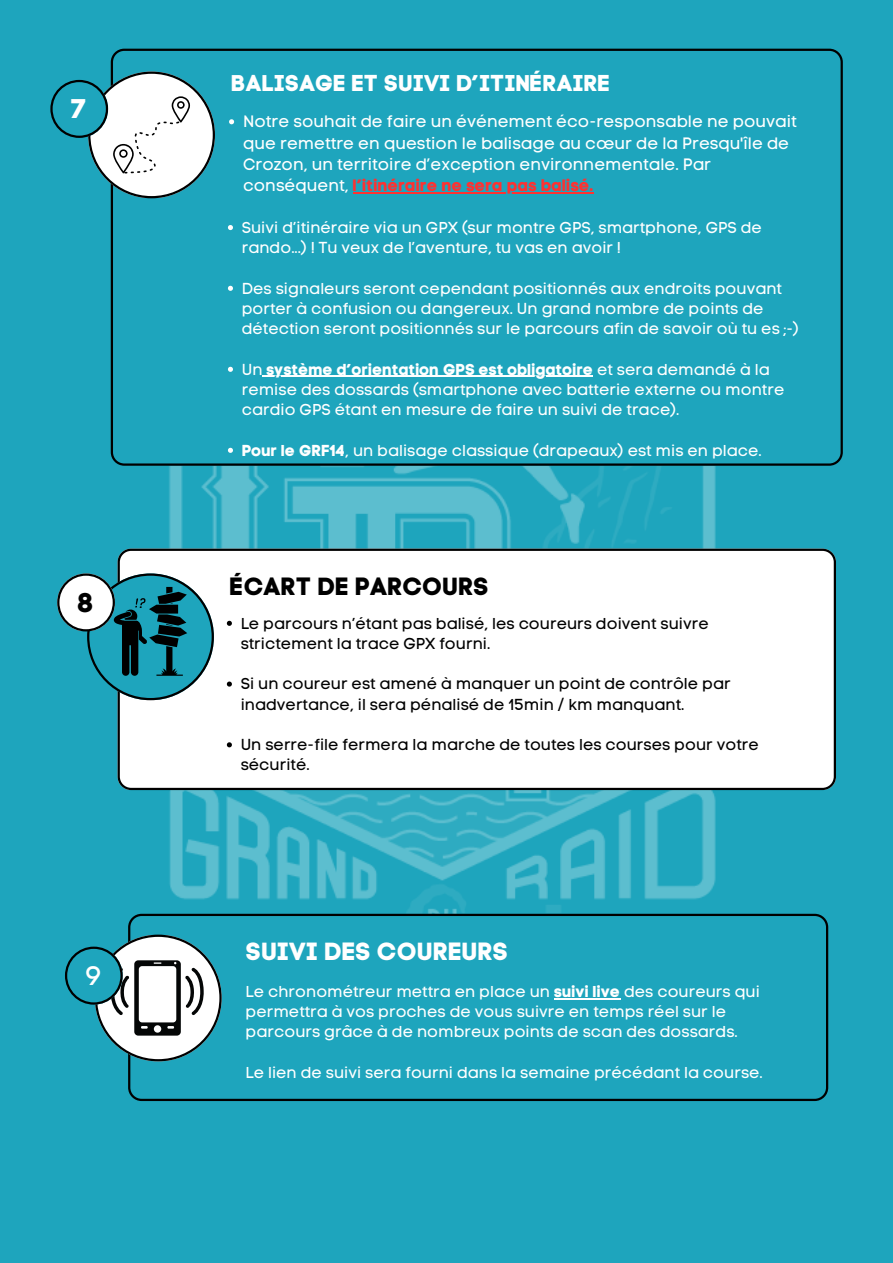
<style>
.page{position:relative;width:893px;height:1263px;background:#1ea5bd}
.page>*{position:absolute;margin:0;border:0;box-sizing:border-box;transform-origin:0 0}
.t1{font:26.78px "Code Pro Bold LC";color:#fff}
.t2{font:26.78px "Code Pro Bold LC";color:#000}
.t3{font:26.78px "Code Pro Normal LC";color:#fff}
.t4{font:24.75px "Code Pro Bold LC";color:#fff}
.t5{font:24.75px "Code Pro Bold LC";color:#000}
.t6{font:22.73px "Code Pro Bold LC";color:#fff}
.t7{font:16.5px/21.4px "Code Pro Normal LC";color:#fff}
.t8{font:15.75px/20.2px "Code Pro Normal LC";color:#fff}
.t9{font:15.75px/20.2px "Code Pro Normal LC";color:#000}
.t10{font:15.75px "Code Pro Bold LC";color:#fff}
.s1{font-family:"Code Pro Bold LC";color:#ff3131}
.s2{font-family:"Code Pro Normal LC"}
.s3{font-family:"Code Pro Bold LC"}
</style>
<div class="page">
<img style="left:110px;top:60px;width:724px;height:1030px">
<svg style="left:111px;top:49px;width:732px;height:416px"></svg>
<svg style="left:50px;top:72px;width:165px;height:126px"></svg>
<svg style="left:229px;top:119px;width:5px;height:5px"></svg>
<hr style="left:353px;top:192px;width:241px;height:1px;background:#ff3131">
<svg style="left:228px;top:225px;width:5px;height:5px"></svg>
<svg style="left:228px;top:286px;width:5px;height:5px"></svg>
<svg style="left:228px;top:367px;width:5px;height:5px"></svg>
<hr style="left:262px;top:376px;width:331px;height:1px;background:#fff">
<svg style="left:228px;top:448px;width:5px;height:5px"></svg>
<div style="left:118px;top:549px;width:718px;height:241px;background:#fff"></div>
<svg style="left:57px;top:573px;width:157px;height:127px"></svg>
<svg style="left:227px;top:621px;width:5px;height:5px"></svg>
<svg style="left:227px;top:681px;width:5px;height:6px"></svg>
<svg style="left:227px;top:742px;width:5px;height:5px"></svg>
<svg style="left:128px;top:914px;width:700px;height:187px"></svg>
<svg style="left:65px;top:934px;width:156px;height:127px"></svg>
<hr style="left:554px;top:998px;width:66px;height:1px;background:#fff">
<p class="t1" style="left:71px;top:93px;width:17px">7</p>
<p class="t2" style="left:78px;top:586px;width:17px">8</p>
<p class="t3" style="left:86px;top:959px;width:18px">9</p>
<h1 class="t6" style="left:231px;top:70px;width:380px">BALISAGE ET SUIVI D’ITINÉRAIRE</h1>
<p class="t7" style="left:243px;top:111px;width:555px">Notre souhait de faire un événement éco-responsable ne pouvait que remettre en question le balisage au cœur de la Presqu'île de Crozon, un territoire d’exception environnementale. Par conséquent, <span class="s1">l’itinéraire ne sera pas balisé.</span></p>
<p class="t8" style="left:242px;top:217px;width:522px">Suivi d’itinéraire via un GPX (sur montre GPS, smartphone, GPS de rando...) ! Tu veux de l’aventure, tu vas en avoir !</p>
<p class="t8" style="left:242px;top:278px;width:542px">Des signaleurs seront cependant positionnés aux endroits pouvant</p>
<p class="t8" style="left:242px;top:298px;width:559px">porter à confusion ou dangereux. Un grand nombre de points de détection seront positionnés sur le parcours afin de savoir où tu es ;-)</p>
<p class="t10" style="left:242px;top:360px;width:529px"><span class="s2">Un</span> système d’orientation GPS est obligatoire <span class="s2">et sera demandé à la</span></p>
<p class="t8" style="left:242px;top:379px;width:544px">remise des dossards (smartphone avec batterie externe ou montre cardio GPS étant en mesure de faire un suivi de trace).</p>
<p class="t8" style="left:242px;top:440px;width:521px"><span class="s3">Pour le GRF14</span>, un balisage classique (drapeaux) est mis en place.</p>
<p class="t5" style="left:230px;top:572px;width:260px">ÉCART DE PARCOURS</p>
<p class="t9" style="left:241px;top:613px;width:469px">Le parcours n’étant pas balisé, les coureurs doivent suivre strictement la trace GPX fourni.</p>
<p class="t9" style="left:241px;top:674px;width:491px">Si un coureur est amené à manquer un point de contrôle par inadvertance, il sera pénalisé de 15min / km manquant.</p>
<h1 class="t9" style="left:241px;top:734px;width:519px">Un serre-file fermera la marche de toutes les courses pour votre sécurité.</h1>
<p class="t4" style="left:245px;top:937px;width:264px">SUIVI DES COUREURS</p>
<p class="t8" style="left:245px;top:981px;width:516px">Le chronométreur mettra en place un <span class="s3">suivi live</span> des coureurs qui permettra à vos proches de vous suivre en temps réel sur le parcours grâce à de nombreux points de scan des dossards.</p>
<p class="t8" style="left:245px;top:1062px;width:519px">Le lien de suivi sera fourni dans la semaine précédant la course.</p>
</div>
